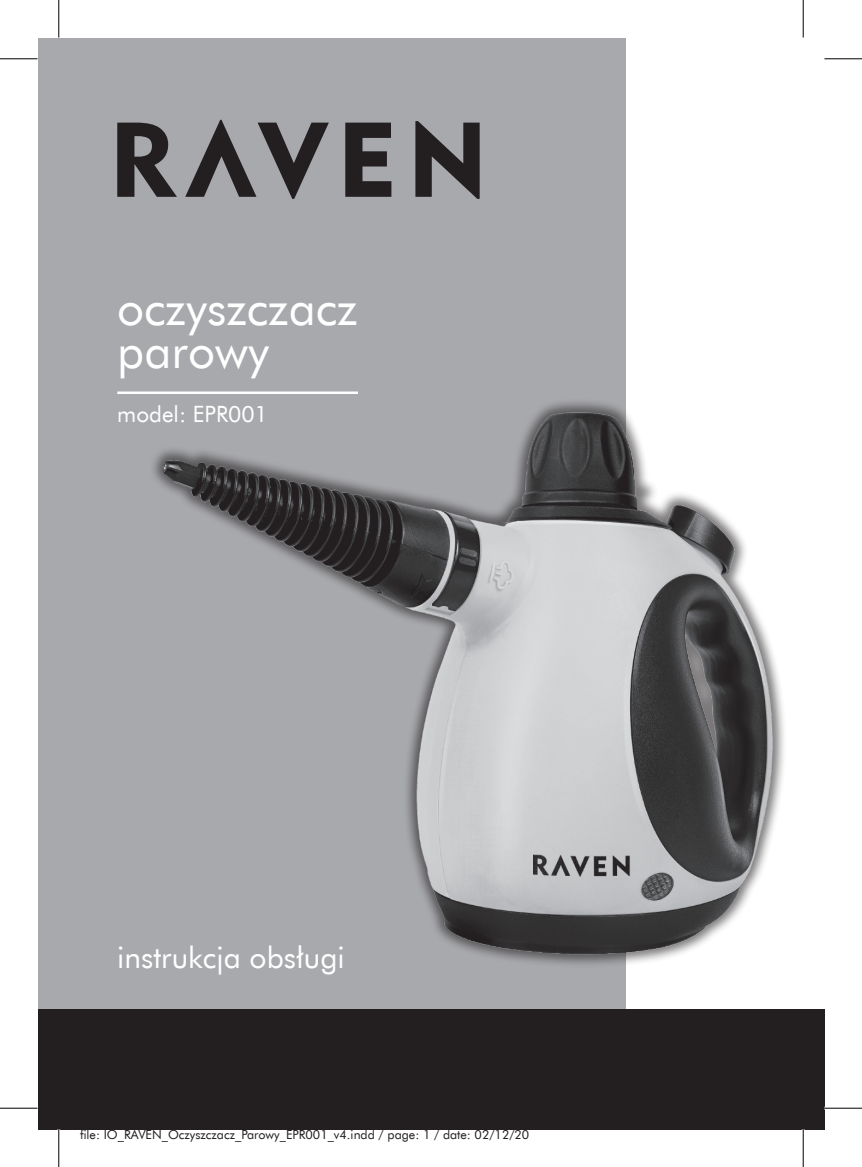
<style>
.page{position:relative;width:862px;height:1167px;background:#fff}
.page>*{position:absolute;margin:0;border:0;box-sizing:border-box;transform-origin:0 0}
.t1{font:47.5px/42.5px "Futura EU";color:#fff}
.t2{font:30px "Futura EU";color:#fff}
.t3{font:22.5px "Futura EU";color:#fff}
.t4{font:12.5px "Futura EU";color:#231f20}
</style>
<div class="page">
<div style="left:38px;top:38px;width:786px;height:1091px;background:#a8a9ad"></div>
<svg style="left:117px;top:123px;width:60px;height:74px"></svg>
<svg style="left:415px;top:121px;width:64px;height:78px"></svg>
<svg style="left:185px;top:120px;width:144px;height:79px"></svg>
<svg style="left:345px;top:123px;width:46px;height:74px"></svg>
<div style="left:626px;top:38px;width:198px;height:1091px;background:#fff"></div>
<hr style="left:117px;top:391px;width:241px;height:3px;background:#fff">
<img style="left:123px;top:391px;width:661px;height:573px">
<div style="left:38px;top:1008px;width:786px;height:121px;background:#231f20"></div>
<hr style="left:0;top:58px;width:38px;height:1px;background:#000">
<hr style="left:824px;top:58px;width:38px;height:1px;background:#000">
<hr style="left:0;top:1107px;width:38px;height:1px;background:#000">
<hr style="left:824px;top:1107px;width:38px;height:1px;background:#000">
<hr style="left:58px;top:0;width:1px;height:37px;background:#000">
<hr style="left:58px;top:1129px;width:1px;height:37px;background:#000">
<hr style="left:802px;top:0;width:1px;height:37px;background:#000">
<hr style="left:802px;top:1129px;width:1px;height:37px;background:#000">
<h1 class="t1" style="left:117px;top:288px;width:242px">oczyszczacz parowy</h1>
<h3 class="t3" style="left:117px;top:400px;width:152px">model: EPR001</h3>
<h2 class="t2" style="left:117px;top:938px;width:229px">instrukcja obsługi</h2>
<p class="t4" style="left:80px;top:1126px;width:451px">file: IO_RAVEN_Oczyszczacz_Parowy_EPR001_v4.indd / page: 1 / date: 02/12/20</p>
</div>
